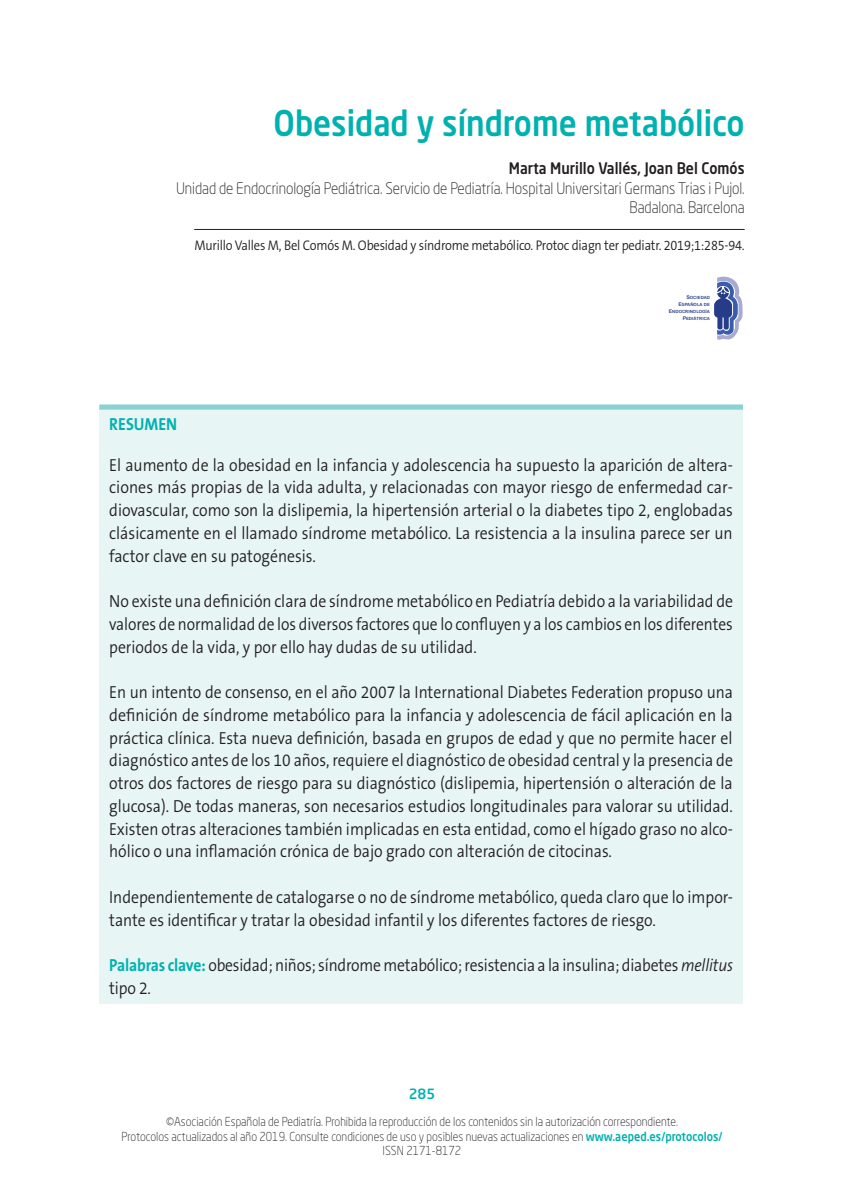
<style>
.page{position:relative;width:844px;height:1191px;background:#fff}
.page>*{position:absolute;margin:0;border:0;box-sizing:border-box;transform-origin:0 0}
._01_TITULO_CAPITULO{font:500 35px "Neo Sans Std";color:#00b1b0;scale:.9 1}
._06_TEXTO_COMUN{font:300 17.5px/22.8px "The Sans B Plus W4";color:#231f20;text-align:justify;scale:.9 1}
._06_TEXTO_COMUN-2{font:300 17.5px/22.8px "The Sans B Plus W4";color:#231f20;scale:.89 1}
._05_TITULO_1{font:700 17.5px "The Sans B Plus W7";color:#00b1b0;scale:.9 1}
._03_FILIACIONES{font:300 15.75px/19.2px "Neo Sans Std";letter-spacing:-.005em;color:#231f20;text-align:right;scale:.9 1}
._02_AUTOR{font:500 15.75px "Neo Sans Std";color:#231f20;scale:.9 1}
._04_CITADO{font:300 14px "The Sans B Plus W4";letter-spacing:-.015em;color:#231f20;scale:.9 1}
.t1{font:500 14px "Neo Sans Std";color:#00b1b0}
.t2{font:300 12.25px "Neo Sans Std";color:#231f20;scale:.9 1}
.t3{font:4.2px/6.8px "Arial Rounded MT Bold";color:#263c88;text-align:right}
.s1{font-size:5.08px}
.s2{font-family:"The Sans B Plus W7";font-weight:700;color:#00b1b0}
.s3{font-style:italic}
.s4{font-weight:500;color:#00b1b0}
</style>
<div class="page">
<hr style="left:194px;top:229px;width:550px;height:1px;background:#231f20">
<div style="left:99px;top:407px;width:643px;height:597px;background:#e7f5f4"></div>
<div style="left:99px;top:404px;width:643px;height:6px;background:#8bd2d3"></div>
<svg style="left:714px;top:276px;width:28px;height:64px"></svg>
<p class="_01_TITULO_CAPITULO" style="left:273px;top:101px;width:525px">Obesidad y síndrome metabólico</p>
<p class="_02_AUTOR" style="left:508px;top:159px;width:263px">Marta Murillo Vallés, Joan Bel Comós</p>
<p class="_03_FILIACIONES" style="left:176px;top:178px;width:633px">Unidad de Endocrinología Pediátrica. Servicio de Pediatría. Hospital Universitari Germans Trias i Pujol.<br>Badalona. Barcelona</p>
<p class="_04_CITADO" style="left:194px;top:236px;width:612px">Murillo Valles M, Bel Comós M. Obesidad y síndrome metabólico. Protoc diagn ter pediatr. 2019;1:285-94.</p>
<p class="t3" style="left:668px;top:294px;width:43px"><span class="s1">S</span>OCIEDAD<br><span class="s1">E</span>SPAÑOLA DE<br><span class="s1">E</span>NDOCRINOLOGÍA<br><span class="s1">P</span>EDIÁTRICA</p>
<p class="_05_TITULO_1" style="left:109px;top:413px;width:77px">RESUMEN</p>
<p class="_06_TEXTO_COMUN" style="left:109px;top:453px;width:694px">El aumento de la obesidad en la infancia y adolescencia ha supuesto la aparición de altera&shy;ciones más propias de la vida adulta, y relacionadas con mayor riesgo de enfermedad car&shy;diovascular, como son la dislipemia, la hipertensión arterial o la diabetes tipo 2, englobadas clásicamente en el llamado síndrome metabólico. La resistencia a la insulina parece ser un factor clave en su patogénesis.</p>
<p class="_06_TEXTO_COMUN" style="left:109px;top:590px;width:694px">No existe una definición clara de síndrome metabólico en Pediatría debido a la variabilidad de valores de normalidad de los diversos factores que lo confluyen y a los cambios en los diferentes periodos de la vida, y por ello hay dudas de su utilidad.</p>
<p class="_06_TEXTO_COMUN" style="left:109px;top:681px;width:694px">En un intento de consenso, en el año 2007 la International Diabetes Federation propuso una definición de síndrome metabólico para la infancia y adolescencia de fácil aplicación en la práctica clínica. Esta nueva definición, basada en grupos de edad y que no permite hacer el diagnóstico antes de los 10 años, requiere el diagnóstico de obesidad central y la presencia de otros dos factores de riesgo para su diagnóstico (dislipemia, hipertensión o alteración de la glucosa). De todas maneras, son necesarios estudios longitudinales para valorar su utilidad.<br>Existen otras alteraciones también implicadas en esta entidad, como el hígado graso no alco&shy;hólico o una inflamación crónica de bajo grado con alteración de citocinas.</p>
<p class="_06_TEXTO_COMUN" style="left:109px;top:885px;width:694px">Independientemente de catalogarse o no de síndrome metabólico, queda claro que lo impor&shy;tante es identificar y tratar la obesidad infantil y los diferentes factores de riesgo.</p>
<p class="_06_TEXTO_COMUN-2" style="left:109px;top:954px;width:702px"><span class="s2">Palabras clave:</span> obesidad; niños; síndrome metabólico; resistencia a la insulina; diabetes <span class="s3">mellitus </span>tipo 2.</p>
<p class="t1" style="left:408px;top:1085px;width:28px">285</p>
<p class="t2" style="left:166px;top:1114px;width:570px">©Asociación Española de Pediatría. Prohibida la reproducción de los contenidos sin la autorización correspondiente.</p>
<p class="t2" style="left:121px;top:1128px;width:669px">Protocolos actualizados al año 2019. Consulte condiciones de uso y posibles nuevas actualizaciones en <span class="s4">www.aeped.es/protocolos/</span></p>
<p class="t2" style="left:382px;top:1143px;width:89px">ISSN 2171-8172</p>
</div>
